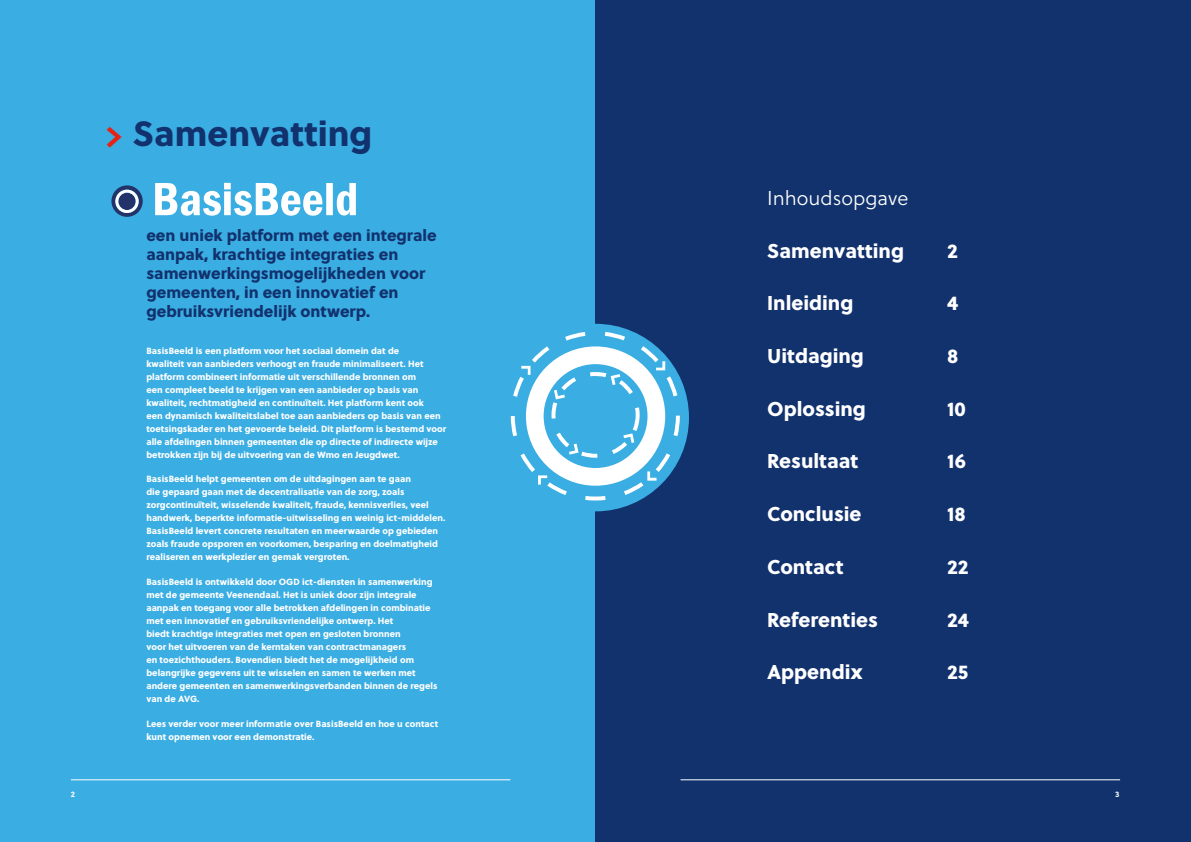
<style>
.page{position:relative;width:1191px;height:842px;background:#fff}
.page>*{position:absolute;margin:0;border:0;box-sizing:border-box;transform-origin:0 0}
.t1{font:35px "Soleil Xb";color:#12326e}
.t2{font:20px "Soleil Xb";color:#fff}
.t3{font:20px "Soleil Lt";color:#fff}
.t4{font:16px/19px "Soleil Xb";color:#12326e}
.t5{font:9px/13px "Soleil Xb";color:#fff}
.t6{font:700 8px "Soleil";color:#fff}
.s1{font-family:"The Sans Correspondence";font-weight:700;color:#e42313}
</style>
<div class="page">
<div style="left:0;top:0;width:595px;height:842px;background:#3aade3"></div>
<div style="left:595px;top:0;width:596px;height:842px;background:#12326e"></div>
<div style="left:502px;top:324px;width:187px;height:187px;background:#3aade3;border-radius:50%"></div>
<svg style="left:511px;top:332px;width:169px;height:168px"></svg>
<svg style="left:155px;top:183px;width:201px;height:33px"></svg>
<svg style="left:111px;top:185px;width:32px;height:32px"></svg>
<hr style="left:680px;top:779px;width:440px;height:1px;background:#fff">
<hr style="left:71px;top:779px;width:439px;height:1px;background:#fff">
<h1 class="t1" style="left:105px;top:106px;width:269px"><span class="s1">&gt;</span> Samenvatting</h1>
<h3 class="t4" style="left:146px;top:225px;width:292px">een uniek platform met een integrale aanpak, krachtige integraties en samenwerkingsmogelijkheden voor gemeenten, in een innovatief en gebruiksvriendelijk ontwerp.</h3>
<p class="t5" style="left:146px;top:343px;width:301px">BasisBeeld is een platform voor het sociaal domein dat de<br>kwaliteit van aanbieders verhoogt en fraude minimaliseert. Het platform combineert informatie uit verschillende bronnen om<br>een compleet beeld te krijgen van een aanbieder op basis van kwaliteit, rechtmatigheid en continuïteit. Het platform kent ook<br>een dynamisch kwaliteitslabel toe aan aanbieders op basis van een toetsingskader en het gevoerde beleid. Dit platform is bestemd voor alle afdelingen binnen gemeenten die op directe of indirecte wijze betrokken zijn bij de uitvoering van de Wmo en Jeugdwet.</p>
<p class="t5" style="left:146px;top:472px;width:300px">BasisBeeld helpt gemeenten om de uitdagingen aan te gaan<br>die gepaard gaan met de decentralisatie van de zorg, zoals zorgcontinuïteit, wisselende kwaliteit, fraude, kennisverlies, veel handwerk, beperkte informatie-uitwisseling en weinig ict-middelen.<br>BasisBeeld levert concrete resultaten en meerwaarde op gebieden zoals fraude opsporen en voorkomen, besparing en doelmatigheid realiseren en werkplezier en gemak vergroten.</p>
<p class="t5" style="left:146px;top:575px;width:292px">BasisBeeld is ontwikkeld door OGD ict-diensten in samenwerking met de gemeente Veenendaal. Het is uniek door zijn integrale aanpak en toegang voor alle betrokken afdelingen in combinatie met een innovatief en gebruiksvriendelijke ontwerp. Het<br>biedt krachtige integraties met open en gesloten bronnen<br>voor het uitvoeren van de kerntaken van contractmanagers<br>en toezichthouders. Bovendien biedt het de mogelijkheid om belangrijke gegevens uit te wisselen en samen te werken met andere gemeenten en samenwerkingsverbanden binnen de regels van de AVG.</p>
<p class="t5" style="left:146px;top:716px;width:293px">Lees verder voor meer informatie over BasisBeeld en hoe u contact kunt opnemen voor een demonstratie.</p>
<h2 class="t3" style="left:767px;top:184px;width:143px">Inhoudsopgave</h2>
<h2 class="t2" style="left:767px;top:235px;width:138px">Samenvatting</h2>
<h2 class="t2" style="left:947px;top:235px;width:12px">2</h2>
<h2 class="t2" style="left:767px;top:287px;width:88px">Inleiding</h2>
<h2 class="t2" style="left:947px;top:287px;width:13px">4</h2>
<h2 class="t2" style="left:767px;top:340px;width:98px">Uitdaging</h2>
<h2 class="t2" style="left:947px;top:340px;width:13px">8</h2>
<h2 class="t2" style="left:767px;top:393px;width:100px">Oplossing</h2>
<h2 class="t2" style="left:947px;top:393px;width:20px">10</h2>
<h2 class="t2" style="left:767px;top:445px;width:93px">Resultaat</h2>
<h2 class="t2" style="left:947px;top:445px;width:20px">16</h2>
<h2 class="t2" style="left:767px;top:498px;width:96px">Conclusie</h2>
<h2 class="t2" style="left:947px;top:498px;width:20px">18</h2>
<h2 class="t2" style="left:767px;top:551px;width:78px">Contact</h2>
<h2 class="t2" style="left:947px;top:551px;width:23px">22</h2>
<h2 class="t2" style="left:767px;top:604px;width:112px">Referenties</h2>
<h2 class="t2" style="left:947px;top:604px;width:23px">24</h2>
<h2 class="t2" style="left:767px;top:656px;width:97px">Appendix</h2>
<h2 class="t2" style="left:947px;top:656px;width:23px">25</h2>
<p class="t6" style="left:71px;top:788px;width:6px">2</p>
<p class="t6" style="left:1115px;top:788px;width:6px">3</p>
</div>
